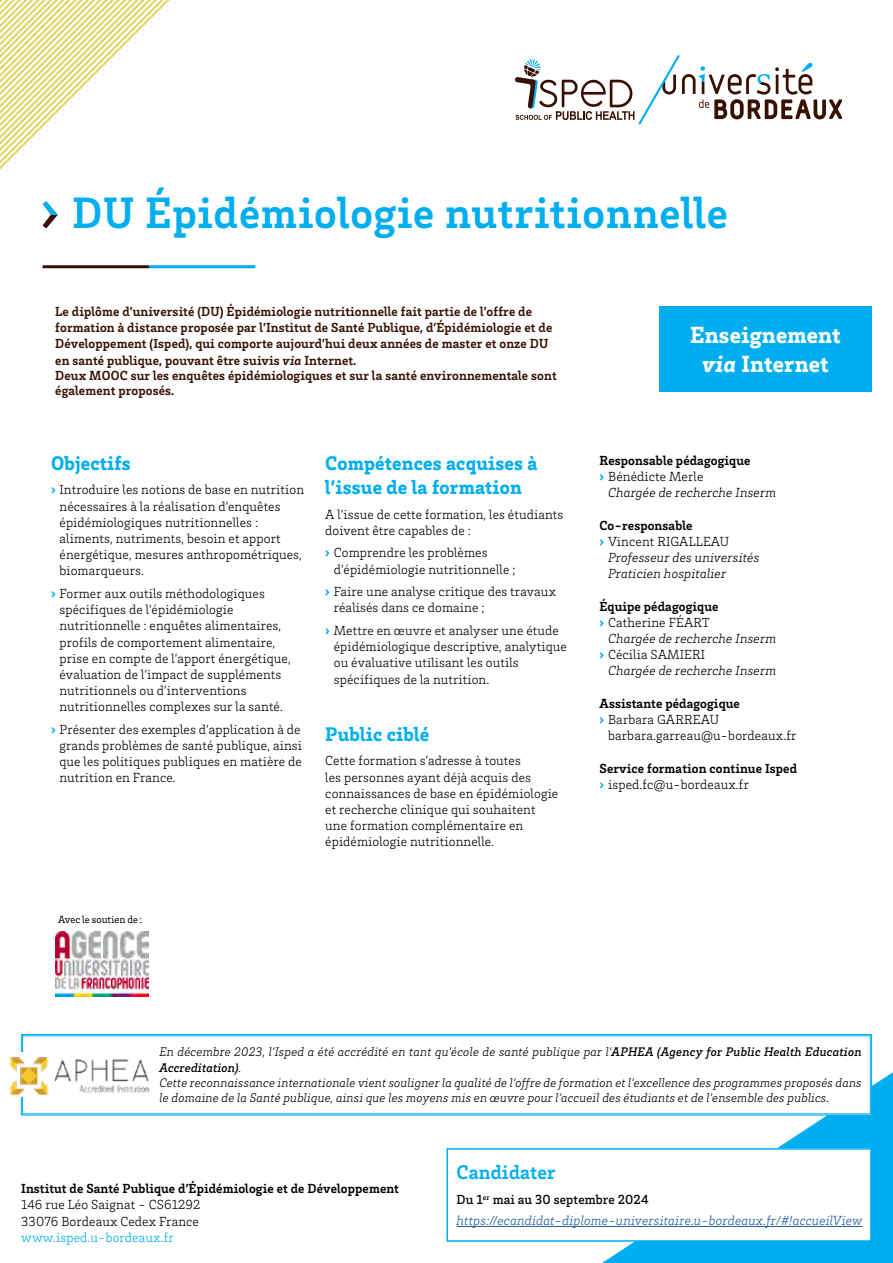
<style>
.page{position:relative;width:893px;height:1263px;background:#fff}
.page>*{position:absolute;margin:0;border:0;box-sizing:border-box;transform-origin:0 0}
.t1{font:700 45px "Brix Slab";letter-spacing:.02em;color:#00aeef}
.t2{font:900 24px/28.8px "Brix Slab";letter-spacing:.01em;color:#fff;text-align:center}
.t3{font:900 20.25px/24.3px "Brix Slab";letter-spacing:.01em;color:#00aeef}
.t4{font:700 20.25px "Brix Slab";letter-spacing:.01em;color:#00aeef}
.t5{font:300 13.5px/16.2px "Brix Slab";letter-spacing:.01em;color:#000}
.t6{font:700 13.5px/15.8px "Brix Slab";letter-spacing:.01em;color:#371000}
.t7{font:700 13.5px/16.2px "Brix Slab";letter-spacing:.01em;color:#000}
.t8{font:italic 300 13.5px "Brix Slab";letter-spacing:.01em;color:#000}
.t9{font:italic 300 13.5px/21px "Brix Slab";letter-spacing:.01em;color:#215e9e}
.t10{font:300 13.5px "Brix Slab";letter-spacing:.01em;color:#00aeef}
.t11{font:italic 300 12.75px/15.3px "Brix Slab";letter-spacing:.01em;color:#000}
.t12{font:10.5px "Brix Slab";color:#000}
.s1{font-style:italic}
.s2{font-weight:900;color:#00aeef}
.s3{font-weight:300}
.s4{color:#00aeef}
.s5{font-weight:500}
.s6{font-weight:500;font-style:normal;color:#000}
</style>
<div class="page">
<img style="left:55px;top:931px;width:94px;height:65px">
<hr style="left:43px;top:265px;width:106px;height:3px;background:#371000">
<hr style="left:149px;top:265px;width:106px;height:3px;background:#00aeef">
<svg style="left:515px;top:55px;width:327px;height:69px"></svg>
<svg style="left:0;top:0;width:170px;height:170px"></svg>
<svg style="left:43px;top:201px;width:15px;height:27px"></svg>
<div style="left:659px;top:306px;width:213px;height:85px;background:#00aeef"></div>
<svg style="left:602px;top:1072px;width:291px;height:191px;fill:#00aeef"></svg>
<div style="left:447px;top:1149px;width:424px;height:92px;background:#fff"></div>
<hr style="left:456px;top:1226px;width:406px;height:1px;background:#215e9e">
<div style="left:446px;top:1148px;width:426px;height:94px;border:2px solid #00aeef"></div>
<svg style="left:21px;top:1034px;width:851px;height:81px"></svg>
<div style="left:11px;top:1053px;width:140px;height:44px;background:#fff"></div>
<img style="left:11px;top:1057px;width:139px;height:39px">
<h1 class="t1" style="left:72px;top:184px;width:657px">DU Épidémiologie nutritionnelle</h1>
<p class="t6" style="left:55px;top:303px;width:503px">Le diplôme d’université (DU) Épidémiologie nutritionnelle fait partie de l’offre de formation à distance proposée par l’Institut de Santé Publique, d’Épidémiologie et de Développement (Isped), qui comporte aujourd’hui deux années de master et onze DU en santé publique, pouvant être suivis <span class="s1">via</span> Internet.<br>Deux MOOC sur les enquêtes épidémiologiques et sur la santé environnementale sont également proposés.</p>
<h3 class="t3" style="left:51px;top:450px;width:81px">Objectifs</h3>
<p class="t5" style="left:60px;top:481px;width:246px;text-indent:-9px"><span class="s2">›</span> Introduire les notions de base en nutrition nécessaires à la réalisation d’enquêtes épidémiologiques nutritionnelles : aliments, nutriments, besoin et apport énergétique, mesures anthropométriques, biomarqueurs.</p>
<p class="t5" style="left:60px;top:585px;width:233px;text-indent:-9px"><span class="s2">›</span> Former aux outils méthodologiques spécifiques de l’épidémiologie nutritionnelle : enquêtes alimentaires, profils de comportement alimentaire, prise en compte de l’apport énergétique, évaluation de l’impact de suppléments nutritionnels ou d’interventions nutritionnelles complexes sur la santé.</p>
<p class="t5" style="left:60px;top:721px;width:244px;text-align:justify;text-indent:-9px"><span class="s2">›</span> Présenter des exemples d’application à de grands problèmes de santé publique, ainsi que les politiques publiques en matière de nutrition en France.</p>
<h3 class="t3" style="left:325px;top:450px;width:214px">Compétences acquises à l’issue de la formation</h3>
<p class="t5" style="left:325px;top:505px;width:240px">A l’issue de cette formation, les étudiants doivent être capables de :</p>
<p class="t5" style="left:334px;top:544px;width:183px;text-indent:-9px"><span class="s2">›</span> Comprendre les problèmes d’épidémiologie nutritionnelle ;</p>
<p class="t5" style="left:334px;top:583px;width:224px;text-indent:-9px"><span class="s2">›</span> Faire une analyse critique des travaux réalisés dans ce domaine ;</p>
<p class="t5" style="left:334px;top:622px;width:235px;text-indent:-9px"><span class="s2">›</span> Mettre en œuvre et analyser une étude épidémiologique descriptive, analytique ou évaluative utilisant les outils spécifiques de la nutrition.</p>
<h3 class="t3" style="left:325px;top:721px;width:105px">Public ciblé</h3>
<p class="t5" style="left:325px;top:752px;width:235px">Cette formation s’adresse à toutes<br>les personnes ayant déjà acquis des connaissances de base en épidémiologie et recherche clinique qui souhaitent une formation complémentaire en épidémiologie nutritionnelle.</p>
<p class="t12" style="left:58px;top:913px;width:85px">Avec le soutien de :</p>
<h2 class="t2" style="left:690px;top:319px;width:152px">Enseignement <span class="s1">via</span> Internet</h2>
<p class="t7" style="left:600px;top:451px;width:152px">Responsable pédagogique <span class="s2">›</span> <span class="s3">Bénédicte Merle</span></p>
<p class="t8" style="left:608px;top:484px;width:170px">Chargée de recherche Inserm</p>
<p class="t7" style="left:600px;top:516px;width:94px">Co-responsable</p>
<p class="t5" style="left:600px;top:533px;width:131px"><span class="s2">›</span> Vincent RIGALLEAU</p>
<p class="t8" style="left:608px;top:548px;width:153px">Professeur des universités</p>
<p class="t8" style="left:608px;top:565px;width:120px">Praticien hospitalier</p>
<p class="t7" style="left:600px;top:597px;width:120px">Équipe pédagogique</p>
<p class="t5" style="left:600px;top:614px;width:111px"><span class="s2">›</span> Catherine FÉART</p>
<p class="t8" style="left:608px;top:629px;width:170px">Chargée de recherche Inserm</p>
<p class="t5" style="left:600px;top:646px;width:107px"><span class="s2">›</span> Cécilia SAMIERI</p>
<p class="t8" style="left:608px;top:662px;width:170px">Chargée de recherche Inserm</p>
<p class="t7" style="left:600px;top:694px;width:142px">Assistante pédagogique <span class="s2">›</span> <span class="s3">Barbara GARREAU</span></p>
<p class="t5" style="left:608px;top:727px;width:190px">barbara.garreau@u-bordeaux.fr</p>
<p class="t7" style="left:600px;top:759px;width:199px">Service formation continue Isped <span class="s4">›</span> <span class="s3">isped.fc@u-bordeaux.fr</span></p>
<p class="t11" style="left:159px;top:1044px;width:704px">En décembre 2023, l’Isped a été accrédité en tant qu’école de santé publique par l’<span class="s5">APHEA (Agency for Public Health Education Accreditation)</span>.<br>Cette reconnaissance internationale vient souligner la qualité de l’offre de formation et l’excellence des programmes proposés dans le domaine de la Santé publique, ainsi que les moyens mis en œuvre pour l’accueil des étudiants et de l’ensemble des publics.</p>
<p class="t7" style="left:21px;top:1180px;width:379px">Institut de Santé Publique d’Épidémiologie et de Développement</p>
<p class="t5" style="left:21px;top:1196px;width:180px">146 rue Léo Saignat - CS61292<br>33076 Bordeaux Cedex France</p>
<p class="t10" style="left:21px;top:1228px;width:154px">www.isped.u-bordeaux.fr</p>
<h3 class="t4" style="left:456px;top:1159px;width:101px">Candidater</h3>
<p class="t9" style="left:456px;top:1188px;width:407px"><span class="s6">Du 1</span><sup>er</sup> <span class="s6">mai au 30 septembre 2024 </span>https://ecandidat-diplome-universitaire.u-bordeaux.fr/#!accueilView</p>
</div>
